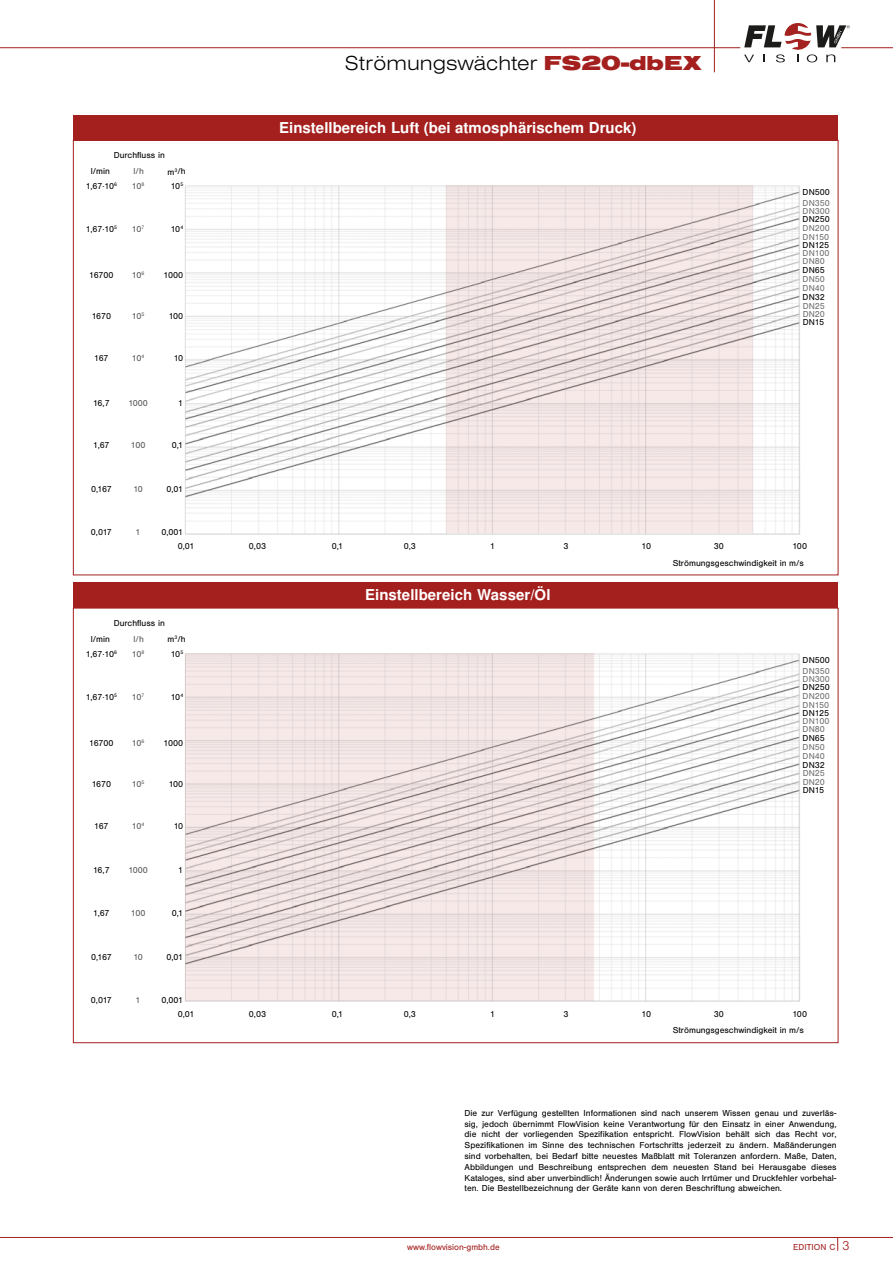
<style>
.page{position:relative;width:893px;height:1263px;background:#fff}
.page>*{position:absolute;margin:0;border:0;box-sizing:border-box;transform-origin:0 0}
.t1{font:300 expanded 21px "Sans";color:#000}
.t2{font:700 15px "Sans";letter-spacing:.005em;color:#fff}
.t3{font:300 13.5px "Sans";color:#a4201e}
.t4{font:9px/10.8px "Sans";color:#000}
.t5{font:9px "Sans";color:#6f6f6e}
.t6{font:9px "Sans";letter-spacing:-.055em;color:#565656}
.t7{font:9px "Sans";color:#a4201e}
.s1{font-weight:900;color:#a4201e}
</style>
<div class="page">
<svg style="left:744px;top:23px;width:106px;height:39px"></svg>
<svg style="left:837px;top:1238px;width:1px;height:13px"></svg>
<hr style="left:0;top:1237px;width:893px;height:1px;background:#a4201e">
<hr style="left:841px;top:47px;width:52px;height:1px;background:#a4201e">
<hr style="left:714px;top:0;width:1px;height:72px;background:#a4201e">
<hr style="left:0;top:47px;width:740px;height:1px;background:#a4201e">
<div style="left:73px;top:115px;width:765px;height:25px;background:#a4201e"></div>
<div style="left:73px;top:583px;width:765px;height:25px;background:#a4201e"></div>
<img style="left:185px;top:185px;width:615px;height:350px">
<img style="left:185px;top:653px;width:615px;height:349px">
<svg style="left:446px;top:185px;width:307px;height:348px;background:#ecdfde"></svg>
<svg style="left:185px;top:654px;width:409px;height:347px;background:#ecdfdf"></svg>
<p class="t4" style="left:114px;top:151px;width:53px">Durchfluss in</p>
<p class="t4" style="left:91px;top:167px;width:21px">l/min</p>
<p class="t6" style="left:134px;top:168px;width:12px">l/h</p>
<p class="t4" style="left:167px;top:167px;width:20px">m<sup>3</sup>/h</p>
<p class="t4" style="left:86px;top:182px;width:33px">1,67·10<sup>6</sup></p>
<p class="t6" style="left:132px;top:183px;width:14px">10<sup>8</sup></p>
<p class="t4" style="left:171px;top:182px;width:14px">10<sup>5</sup></p>
<p class="t4" style="left:86px;top:224px;width:33px">1,67·10<sup>5</sup></p>
<p class="t6" style="left:132px;top:226px;width:14px">10<sup>7</sup></p>
<p class="t4" style="left:171px;top:224px;width:14px">10<sup>4</sup></p>
<p class="t4" style="left:89px;top:270px;width:26px">16700</p>
<p class="t6" style="left:132px;top:272px;width:14px">10<sup>6</sup></p>
<p class="t4" style="left:164px;top:270px;width:21px">1000</p>
<p class="t4" style="left:92px;top:312px;width:21px">1670</p>
<p class="t6" style="left:132px;top:313px;width:14px">10<sup>5</sup></p>
<p class="t4" style="left:169px;top:312px;width:16px">100</p>
<p class="t4" style="left:94px;top:354px;width:16px">167</p>
<p class="t6" style="left:132px;top:355px;width:14px">10<sup>4</sup></p>
<p class="t4" style="left:174px;top:353px;width:11px">10</p>
<p class="t4" style="left:93px;top:398px;width:18px">16,7</p>
<p class="t6" style="left:128px;top:399px;width:21px">1000</p>
<p class="t4" style="left:178px;top:398px;width:7px">1</p>
<p class="t4" style="left:93px;top:441px;width:18px">1,67</p>
<p class="t6" style="left:131px;top:442px;width:16px">100</p>
<p class="t4" style="left:172px;top:441px;width:13px">0,1</p>
<p class="t4" style="left:91px;top:485px;width:22px">0,167</p>
<p class="t6" style="left:133px;top:486px;width:11px">10</p>
<p class="t4" style="left:166px;top:484px;width:18px">0,01</p>
<p class="t4" style="left:91px;top:527px;width:23px">0,017</p>
<p class="t6" style="left:136px;top:529px;width:7px">1</p>
<p class="t4" style="left:178px;top:526px;width:18px;line-height:13.8px;text-indent:-16px">0,001<br>0,01</p>
<p class="t4" style="left:114px;top:618px;width:53px">Durchfluss in</p>
<p class="t4" style="left:91px;top:634px;width:21px">l/min</p>
<p class="t6" style="left:134px;top:636px;width:12px">l/h</p>
<p class="t4" style="left:167px;top:634px;width:20px">m<sup>3</sup>/h</p>
<p class="t4" style="left:86px;top:649px;width:33px">1,67·10<sup>6</sup></p>
<p class="t6" style="left:132px;top:651px;width:14px">10<sup>8</sup></p>
<p class="t4" style="left:171px;top:649px;width:14px">10<sup>5</sup></p>
<p class="t4" style="left:86px;top:692px;width:33px">1,67·10<sup>5</sup></p>
<p class="t6" style="left:132px;top:694px;width:14px">10<sup>7</sup></p>
<p class="t4" style="left:171px;top:692px;width:14px">10<sup>4</sup></p>
<p class="t4" style="left:89px;top:738px;width:26px">16700</p>
<p class="t6" style="left:132px;top:740px;width:14px">10<sup>6</sup></p>
<p class="t4" style="left:164px;top:738px;width:21px">1000</p>
<p class="t4" style="left:92px;top:779px;width:21px">1670</p>
<p class="t6" style="left:132px;top:781px;width:14px">10<sup>5</sup></p>
<p class="t4" style="left:169px;top:779px;width:16px">100</p>
<p class="t4" style="left:94px;top:821px;width:16px">167</p>
<p class="t6" style="left:132px;top:823px;width:14px">10<sup>4</sup></p>
<p class="t4" style="left:174px;top:821px;width:11px">10</p>
<p class="t4" style="left:93px;top:866px;width:18px">16,7</p>
<p class="t6" style="left:128px;top:867px;width:21px">1000</p>
<p class="t4" style="left:178px;top:865px;width:7px">1</p>
<p class="t4" style="left:93px;top:908px;width:18px">1,67</p>
<p class="t6" style="left:131px;top:910px;width:16px">100</p>
<p class="t4" style="left:172px;top:908px;width:13px">0,1</p>
<p class="t4" style="left:91px;top:952px;width:22px">0,167</p>
<p class="t6" style="left:133px;top:954px;width:11px">10</p>
<p class="t4" style="left:166px;top:952px;width:18px">0,01</p>
<p class="t4" style="left:91px;top:995px;width:23px">0,017</p>
<p class="t6" style="left:136px;top:997px;width:7px">1</p>
<p class="t4" style="left:178px;top:994px;width:18px;line-height:13.8px;text-indent:-16px">0,001<br>0,01</p>
<h1 class="t1" style="left:345px;top:55px;width:358px">Strömungswächter <span class="s1">FS20-dbEX</span></h1>
<h2 class="t2" style="left:279px;top:119px;width:359px">Einstellbereich Luft (bei atmosphärischem Druck)</h2>
<p class="t4" style="left:803px;top:188px;width:29px">DN500</p>
<p class="t5" style="left:803px;top:200px;width:29px">DN350</p>
<p class="t5" style="left:803px;top:208px;width:29px">DN300</p>
<p class="t4" style="left:803px;top:214px;width:29px">DN250</p>
<p class="t5" style="left:803px;top:225px;width:29px">DN200</p>
<p class="t5" style="left:803px;top:234px;width:28px">DN150</p>
<p class="t4" style="left:803px;top:240px;width:28px">DN125</p>
<p class="t5" style="left:803px;top:250px;width:28px">DN100</p>
<p class="t5" style="left:803px;top:258px;width:24px">DN80</p>
<p class="t4" style="left:803px;top:265px;width:24px">DN65</p>
<p class="t5" style="left:803px;top:276px;width:24px">DN50</p>
<p class="t5" style="left:803px;top:285px;width:24px">DN40</p>
<p class="t4" style="left:803px;top:292px;width:24px">DN32</p>
<p class="t5" style="left:803px;top:302px;width:24px">DN25</p>
<p class="t5" style="left:803px;top:311px;width:24px">DN20</p>
<p class="t4" style="left:803px;top:318px;width:23px">DN15</p>
<p class="t4" style="left:249px;top:541px;width:19px">0,03</p>
<p class="t4" style="left:404px;top:541px;width:14px">0,3</p>
<p class="t4" style="left:332px;top:541px;width:13px">0,1</p>
<p class="t4" style="left:490px;top:541px;width:7px">1</p>
<p class="t4" style="left:563px;top:541px;width:7px">3</p>
<p class="t4" style="left:714px;top:541px;width:12px">30</p>
<p class="t4" style="left:641px;top:541px;width:11px">10</p>
<p class="t4" style="left:792px;top:541px;width:16px">100</p>
<h2 class="t2" style="left:365px;top:586px;width:187px">Einstellbereich Wasser/Öl</h2>
<p class="t4" style="left:673px;top:558px;width:133px">Strömungsgeschwindigkeit in m/s</p>
<p class="t4" style="left:803px;top:655px;width:29px">DN500</p>
<p class="t5" style="left:803px;top:668px;width:29px">DN350</p>
<p class="t5" style="left:803px;top:676px;width:29px">DN300</p>
<p class="t4" style="left:803px;top:682px;width:29px">DN250</p>
<p class="t5" style="left:803px;top:692px;width:29px">DN200</p>
<p class="t5" style="left:803px;top:701px;width:28px">DN150</p>
<p class="t4" style="left:803px;top:708px;width:28px">DN125</p>
<p class="t5" style="left:803px;top:718px;width:28px">DN100</p>
<p class="t5" style="left:803px;top:726px;width:24px">DN80</p>
<p class="t4" style="left:803px;top:733px;width:24px">DN65</p>
<p class="t5" style="left:803px;top:744px;width:24px">DN50</p>
<p class="t5" style="left:803px;top:752px;width:24px">DN40</p>
<p class="t4" style="left:803px;top:760px;width:24px">DN32</p>
<p class="t5" style="left:803px;top:770px;width:24px">DN25</p>
<p class="t5" style="left:803px;top:779px;width:24px">DN20</p>
<p class="t4" style="left:803px;top:785px;width:23px">DN15</p>
<p class="t4" style="left:249px;top:1009px;width:19px">0,03</p>
<p class="t4" style="left:404px;top:1009px;width:14px">0,3</p>
<p class="t4" style="left:332px;top:1009px;width:13px">0,1</p>
<p class="t4" style="left:490px;top:1009px;width:7px">1</p>
<p class="t4" style="left:563px;top:1009px;width:7px">3</p>
<p class="t4" style="left:714px;top:1009px;width:12px">30</p>
<p class="t4" style="left:641px;top:1009px;width:11px">10</p>
<p class="t4" style="left:792px;top:1009px;width:16px">100</p>
<p class="t4" style="left:673px;top:1026px;width:133px">Strömungsgeschwindigkeit in m/s</p>
<p class="t4" style="left:465px;top:1107px;width:374px;text-align:justify">Die zur Verfügung gestellten Informationen sind nach unserem Wissen genau und zuverläs&shy;sig, jedoch übernimmt FlowVision keine Verantwortung für den Einsatz in einer Anwendung, die nicht der vorliegenden Spezifikation entspricht. FlowVision behält sich das Recht vor, Spezifikationen im Sinne des technischen Fortschritts jederzeit zu ändern. Maßänderungen sind vorbehalten, bei Bedarf bitte neuestes Maßblatt mit Toleranzen anfordern. Maße, Daten, Abbildungen und Beschreibung entsprechen dem neuesten Stand bei Herausgabe dieses Kataloges, sind aber unverbindlich! Änderungen sowie auch Irrtümer und Druckfehler vorbehal&shy;ten. Die Bestellbezeichnung der Geräte kann von deren Beschriftung abweichen.</p>
<p class="t7" style="left:407px;top:1244px;width:94px">www.flowvision-gmbh.de</p>
<p class="t7" style="left:793px;top:1244px;width:44px">EDITION C</p>
<h3 class="t3" style="left:842px;top:1237px;width:9px">3</h3>
</div>
